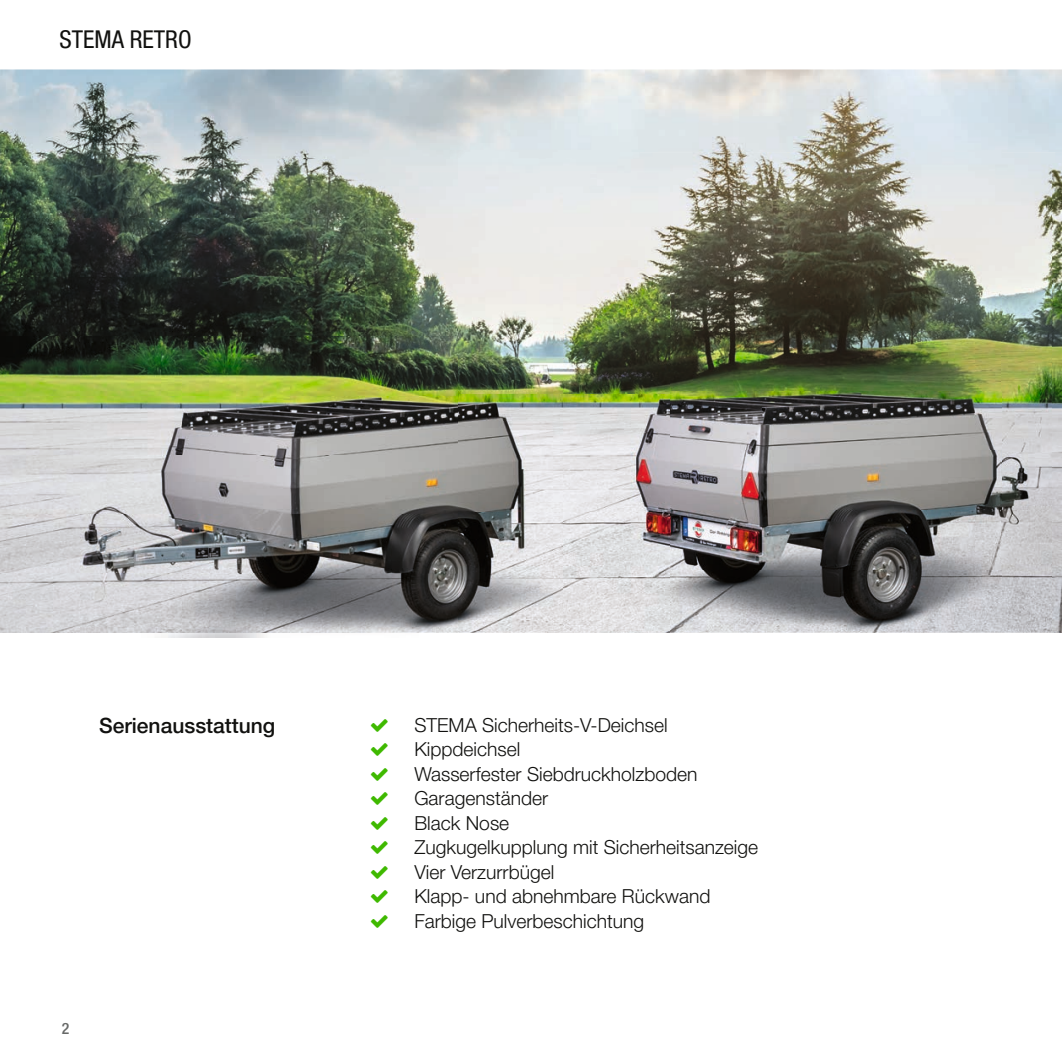
<style>
.page{position:relative;width:1062px;height:1062px;background:#fff}
.page>*{position:absolute;margin:0;border:0;box-sizing:border-box;transform-origin:0 0}
.t1{font:condensed 24.5px "Helvetica Neue LT Pro";color:#11110f}
.t2{font:500 21px "Helvetica Neue LT Pro";color:#11110f}
.t3{font:300 19.25px/24.5px "Helvetica Neue LT Pro";color:#11110f}
.t4{font:500 condensed 15.75px "Helvetica Neue LT Pro";color:#676968}
</style>
<div class="page">
<img style="left:0;top:69px;width:1062px;height:563px">
<img style="left:0;top:632px;width:61px;height:1px">
<img style="left:61px;top:632px;width:608px;height:5px">
<img style="left:0;top:159px;width:458px;height:414px">
<img style="left:0;top:573px;width:548px;height:59px">
<img style="left:548px;top:630px;width:121px;height:2px">
<img style="left:458px;top:152px;width:181px;height:7px">
<img style="left:639px;top:152px;width:362px;height:60px">
<img style="left:1001px;top:152px;width:61px;height:179px">
<img style="left:669px;top:212px;width:332px;height:418px">
<img style="left:1001px;top:331px;width:51px;height:299px">
<img style="left:458px;top:159px;width:211px;height:471px">
<svg style="left:1052px;top:630px;width:10px;height:3px"></svg>
<img style="left:1052px;top:163px;width:10px;height:467px">
<p class="t1" style="left:60px;top:25px;width:134px">STEMA RETRO</p>
<p class="t2" style="left:99px;top:712px;width:178px">Serienausstattung</p>
<p class="t4" style="left:62px;top:1018px;width:9px">2</p>
<p class="t3" style="left:414px;top:712px;width:345px">STEMA Sicherheits-V-Deichsel<br>Kippdeichsel<br>Wasserfester Siebdruckholzboden<br>Garagenständer<br>Black Nose<br>Zugkugelkupplung mit Sicherheitsanzeige<br>Vier Verzurrbügel<br>Klapp- und abnehmbare Rückwand<br>Farbige Pulverbeschichtung</p>
</div>
